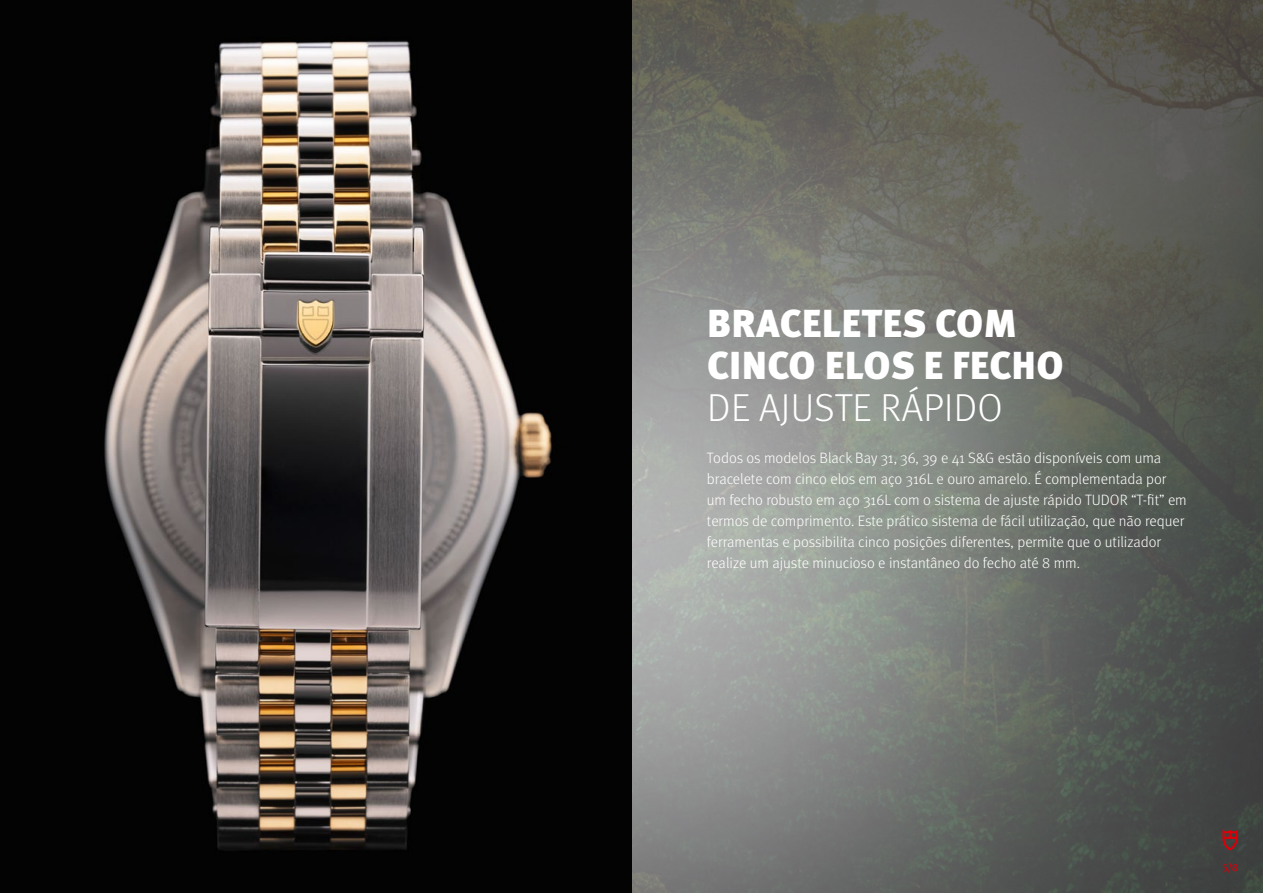
<style>
.page{position:relative;width:1263px;height:893px;background:#fff}
.page>*{position:absolute;margin:0;border:0;box-sizing:border-box;transform-origin:0 0}
.t1{font:900 39px/42px "Meta Pro";letter-spacing:.01em;color:#fff}
.t2{font:300 39px "Meta Pro";letter-spacing:.01em;color:#fff}
.t3{font:300 15px/21px "Meta Pro";color:#fff}
.t4{font:300 10.5px "Meta Pro";color:#da0009}
</style>
<div class="page">
<svg style="left:631px;top:0;width:632px;height:893px;background:#70726d"></svg>
<img style="left:0;top:0;width:631px;height:893px">
<svg style="left:1222px;top:829px;width:15px;height:21px"></svg>
<h1 class="t1" style="left:707px;top:300px;width:358px">BRACELETES COM<br>CINCO ELOS E FECHO</h1>
<h1 class="t2" style="left:707px;top:379px;width:297px">DE AJUSTE RÁPIDO</h1>
<p class="t3" style="left:707px;top:446px;width:481px">Todos os modelos Black Bay 31, 36, 39 e 41 S&amp;G estão disponíveis com uma bracelete com cinco elos em aço 316L e ouro amarelo. É complementada por um fecho robusto em aço 316L com o sistema de ajuste rápido TUDOR “T-fit” em termos de comprimento. Este prático sistema de fácil utilização, que não requer ferramentas e possibilita cinco posições diferentes, permite que o utilizador realize um ajuste minucioso e instantâneo do fecho até 8 mm.</p>
<p class="t4" style="left:1222px;top:860px;width:17px">5/8</p>
</div>
